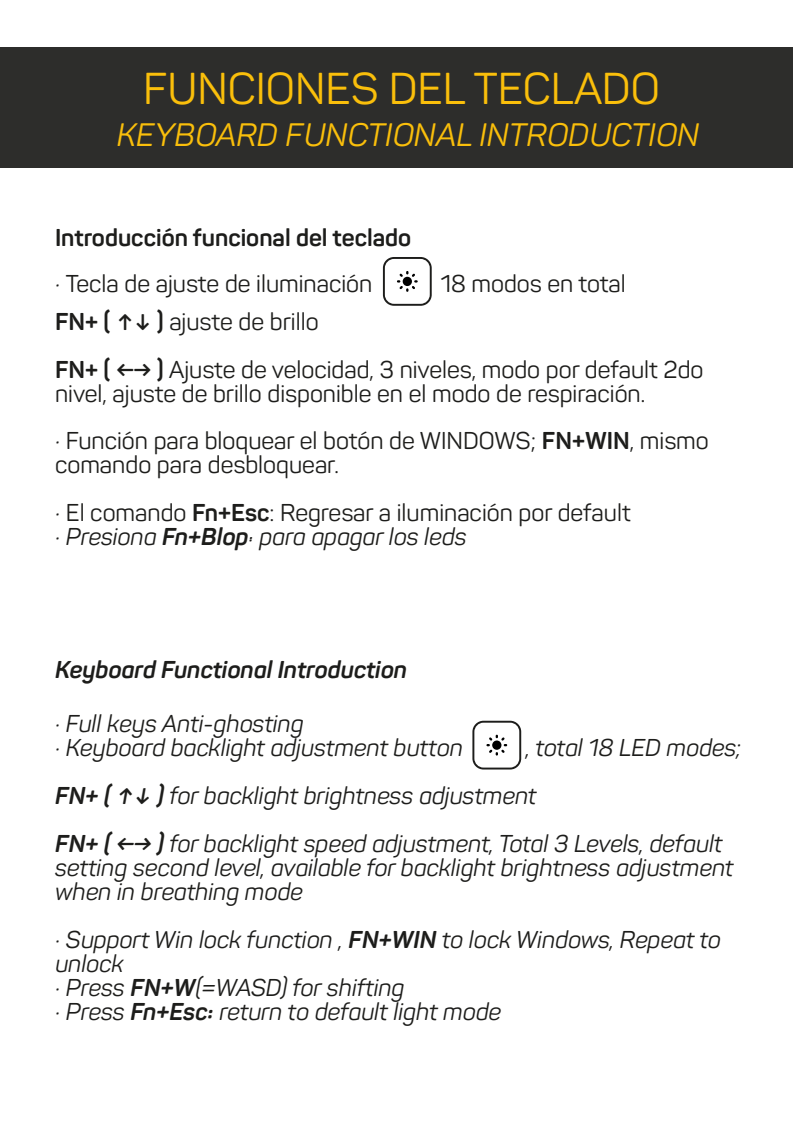
<style>
.page{position:relative;width:794px;height:1134px;background:#fff}
.page>*{position:absolute;margin:0;border:0;box-sizing:border-box;transform-origin:0 0}
.t1{font:44px "Panton";color:#fabf0b}
.t2{font:italic 32px "Panton";color:#fabf0b}
.t3{font:italic 24px/24px "Panton";color:#1d1d1b}
.t4{font:24px/24px "Panton";color:#1d1d1b}
.t5{font:700 24px/45.2px "Panton";color:#1d1d1b}
.t6{font:italic 700 24px "Panton";color:#1d1d1b}
.s1{font-weight:400;font-style:italic}
.s2{font-weight:400}
.s3{font-weight:700}
.s4{font-style:italic}
.s5{font-weight:700;font-style:italic}
</style>
<div class="page">
<div style="left:1px;top:47px;width:792px;height:120px;background:#2d2d2b"></div>
<svg style="left:472px;top:721px;width:49px;height:48px"></svg>
<svg style="left:383px;top:257px;width:49px;height:49px"></svg>
<h1 class="t1" style="left:143px;top:62px;width:518px">FUNCIONES DEL TECLADO</h1>
<h2 class="t2" style="left:117px;top:115px;width:584px">KEYBOARD FUNCTIONAL INTRODUCTION</h2>
<p class="t5" style="left:55px;top:215px;width:358px">Introducción funcional del teclado <span class="s1">·</span> <span class="s2">Tecla de ajuste de iluminación</span></p>
<p class="t4" style="left:440px;top:271px;width:187px">18 modos en total</p>
<p class="t4" style="left:55px;top:298px;width:650px;line-height:48px"><span class="s3">FN+ ( ↑↓ )</span> ajuste de brillo<br><span class="s3">FN+ ( ←→ )</span> Ajuste de velocidad, 3 niveles, modo por default 2do</p>
<p class="t4" style="left:55px;top:382px;width:591px">nivel, ajuste de brillo disponible en el modo de respiración.</p>
<p class="t4" style="left:55px;top:428px;width:655px"><span class="s4">·</span> Función para bloquear el botón de WINDOWS; <span class="s3">FN+WIN</span>, mismo comando para desbloquear.</p>
<p class="t4" style="left:55px;top:500px;width:577px"><span class="s4">·</span> El comando <span class="s3">Fn+Esc</span>: Regresar a iluminación por default <span class="s4">· Presiona</span> <span class="s5">Fn+Blop</span><span class="s4">: para apagar los leds</span></p>
<p class="t6" style="left:55px;top:654px;width:353px">Keyboard Functional Introduction</p>
<p class="t3" style="left:55px;top:711px;width:409px">· Full keys Anti-ghosting<br>· Keyboard backlight adjustment button</p>
<p class="t3" style="left:55px;top:723px;width:688px;line-height:48px;text-indent:471px">, total 18 LED modes;<br><span class="s3">FN+ ( ↑↓ )</span> for backlight brightness adjustment<br><span class="s3">FN+ ( ←→ )</span> for backlight speed adjustment, Total 3 Levels, default</p>
<p class="t3" style="left:55px;top:855px;width:680px">setting second level, available for backlight brightness adjustment when in breathing mode</p>
<p class="t3" style="left:55px;top:927px;width:667px">· Support Win lock function , <span class="s3">FN+WIN</span> to lock Windows, Repeat to unlock<br>· Press <span class="s3">FN+W</span>(=WASD) for shifting<br>· Press <span class="s3">Fn+Esc:</span> return to default light mode</p>
</div>
